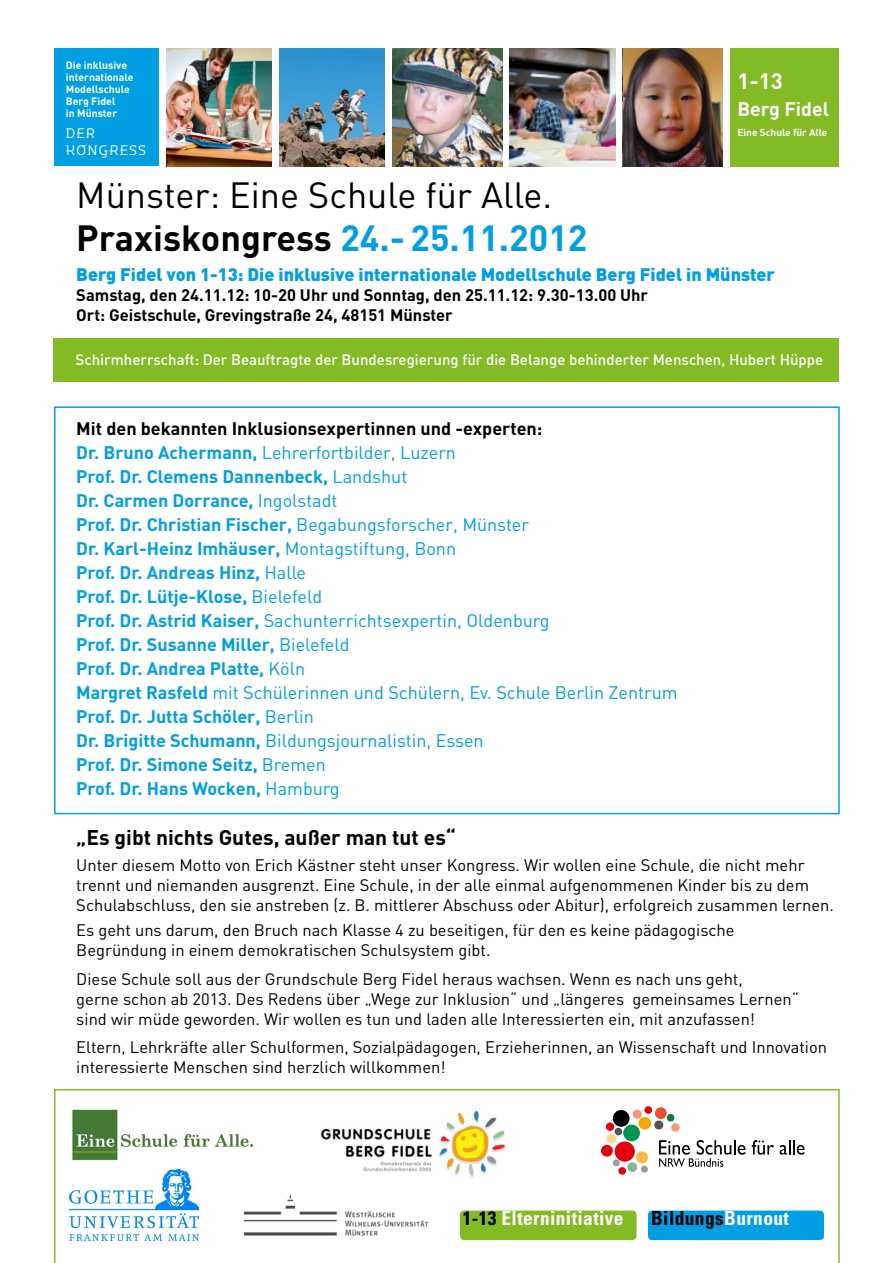
<style>
.page{position:relative;width:893px;height:1263px;background:#fff}
.page>*{position:absolute;margin:0;border:0;box-sizing:border-box;transform-origin:0 0}
.t1{font:36px/43.2px "DIN";color:#000}
.t2{font:700 22.05px "DIN";color:#fff}
.t3{font:700 21px "DIN";color:#000}
.t4{font:700 19.5px "DIN";color:#fff}
.t5{font:700 condensed 19.35px "Univers LT Std";letter-spacing:.02em;color:#fff}
.t6{font:700 condensed 19.35px "Univers LT Std";letter-spacing:.02em;color:#000}
.t7{font:700 18px/24px "DIN";color:#009ee3}
.t8{font:900 18px "DIN";color:#009ee3}
.t9{font:16.5px/19.8px "DIN";color:#000}
.t10{font:700 16.5px/19.8px "DIN";color:#000}
.t11{font:500 15px "DIN";color:#fff}
.t12{font:13.8px/16.6px "Polymorph East OT";letter-spacing:.08em;color:#fff}
.t13{font:700 10.5px/12px "DIN";color:#fff}
.t14{font:700 10.05px "DIN";color:#fff}
.s1{font-weight:700}
.s2{font-weight:700;color:#009ee3}
.s3{color:#000}
.s4{font-weight:400}
.s5{color:#fff}
</style>
<div class="page">
<svg style="left:54px;top:1089px;width:786px;height:174px"></svg>
<div style="left:54px;top:406px;width:786px;height:408px;border:2px solid #009ee3"></div>
<img style="left:167px;top:49px;width:105px;height:118px">
<img style="left:392px;top:49px;width:111px;height:118px">
<img style="left:280px;top:49px;width:104px;height:118px">
<img style="left:510px;top:49px;width:105px;height:118px">
<div style="left:730px;top:49px;width:109px;height:118px;background:#82bb24"></div>
<div style="left:54px;top:49px;width:105px;height:117px;background:#009ee3"></div>
<img style="left:623px;top:49px;width:100px;height:118px">
<img style="left:317px;top:1106px;width:194px;height:74px">
<div style="left:601px;top:1145px;width:12px;height:12px;background:#e3000f;border-radius:50%"></div>
<div style="left:607px;top:1134px;width:9px;height:9px;background:#fdd490;border-radius:50%"></div>
<div style="left:654px;top:1120px;width:9px;height:9px;background:#565656;border-radius:50%"></div>
<div style="left:633px;top:1110px;width:9px;height:9px;background:#f3987a;border-radius:50%"></div>
<div style="left:639px;top:1117px;width:12px;height:12px;background:#f7a600;border-radius:50%"></div>
<div style="left:644px;top:1106px;width:8px;height:8px;background:#e3000f;border-radius:50%"></div>
<div style="left:667px;top:1114px;width:7px;height:7px;background:#008136;border-radius:50%"></div>
<div style="left:613px;top:1110px;width:17px;height:17px;background:#000;border-radius:50%"></div>
<div style="left:615px;top:1128px;width:7px;height:7px;background:#565656;border-radius:50%"></div>
<div style="left:623px;top:1125px;width:17px;height:16px;background:#009452;border-radius:50%"></div>
<div style="left:606px;top:1122px;width:8px;height:9px;background:#e3000f;border-radius:50%"></div>
<div style="left:615px;top:1141px;width:20px;height:21px;background:#e3000f;border-radius:50%"></div>
<div style="left:613px;top:1159px;width:7px;height:7px;background:#9c9c9c;border-radius:50%"></div>
<div style="left:641px;top:1166px;width:7px;height:7px;background:#9c9c9c;border-radius:50%"></div>
<div style="left:618px;top:1167px;width:8px;height:8px;background:#e3000f;border-radius:50%"></div>
<div style="left:627px;top:1162px;width:10px;height:10px;background:#82b98e;border-radius:50%"></div>
<div style="left:636px;top:1151px;width:12px;height:12px;background:#fab842;border-radius:50%"></div>
<div style="left:655px;top:1107px;width:12px;height:12px;background:#ea4e34;border-radius:50%"></div>
<div style="left:671px;top:1123px;width:9px;height:8px;background:#f3987a;border-radius:50%"></div>
<svg style="left:752px;top:1140px;width:22px;height:15px"></svg>
<svg style="left:780px;top:1140px;width:25px;height:15px"></svg>
<svg style="left:659px;top:1140px;width:86px;height:27px"></svg>
<img style="left:69px;top:1102px;width:190px;height:68px">
<div style="left:53px;top:338px;width:786px;height:44px;background:#82bb24"></div>
<div style="left:460px;top:1210px;width:177px;height:30px;background:#82bb24;border-radius:4px"></div>
<div style="left:648px;top:1210px;width:176px;height:30px;background:#009ee3;border-radius:4px"></div>
<img style="left:235px;top:1192px;width:203px;height:47px">
<img style="left:69px;top:1170px;width:129px;height:70px">
<p class="t13" style="left:66px;top:59px;width:69px">Die inklusive internationale<br>Modellschule<br>Berg Fidel<br>in Münster</p>
<p class="t12" style="left:66px;top:125px;width:82px">DER<br>KONGRESS</p>
<h2 class="t2" style="left:737px;top:67px;width:47px">1-13</h2>
<p class="t4" style="left:737px;top:96px;width:93px">Berg Fidel</p>
<p class="t14" style="left:737px;top:126px;width:92px">Eine Schule für Alle</p>
<h1 class="t1" style="left:76px;top:172px;width:513px">Münster: Eine Schule für Alle.<br><span class="s1">Praxiskongress</span> <span class="s2">24.- 25.11.2012</span></h1>
<p class="t8" style="left:76px;top:263px;width:700px">Berg Fidel von 1-13: Die inklusive internationale Modellschule Berg Fidel in Münster</p>
<p class="t10" style="left:76px;top:285px;width:573px">Samstag, den 24.11.12: 10-20 Uhr und Sonntag, den 25.11.12: 9.30-13.00 Uhr<br>Ort: Geistschule, Grevingstraße 24, 48151 Münster</p>
<p class="t11" style="left:76px;top:350px;width:749px">Schirmherrschaft: Der Beauftragte der Bundesregierung für die Belange behinderter Menschen, Hubert Hüppe</p>
<p class="t7" style="left:76px;top:415px;width:603px"><span class="s3">Mit den bekannten Inklusionsexpertinnen und -experten:<br></span>Dr. Bruno Achermann, <span class="s4">Lehrerfortbilder, Luzern<br></span>Prof. Dr. Clemens Dannenbeck, <span class="s4">Landshut<br></span>Dr. Carmen Dorrance, <span class="s4">Ingolstadt<br></span>Prof. Dr. Christian Fischer, <span class="s4">Begabungsforscher, Münster<br></span>Dr. Karl-Heinz Imhäuser, <span class="s4">Montagstiftung, Bonn<br></span>Prof. Dr. Andreas Hinz, <span class="s4">Halle<br></span>Prof. Dr. Lütje-Klose, <span class="s4">Bielefeld<br></span>Prof. Dr. Astrid Kaiser, <span class="s4">Sachunterrichtsexpertin, Oldenburg<br></span>Prof. Dr. Susanne Miller, <span class="s4">Bielefeld<br></span>Prof. Dr. Andrea Platte, <span class="s4">Köln<br></span>Margret Rasfeld <span class="s4">mit Schülerinnen und Schülern, Ev. Schule Berlin Zentrum </span>Prof. Dr. Jutta Schöler, <span class="s4">Berlin<br></span>Dr. Brigitte Schumann, <span class="s4">Bildungsjournalistin, Essen<br></span>Prof. Dr. Simone Seitz, <span class="s4">Bremen<br></span>Prof. Dr. Hans Wocken, <span class="s4">Hamburg</span></p>
<p class="t3" style="left:76px;top:824px;width:381px">„Es gibt nichts Gutes, außer man tut es“</p>
<p class="t9" style="left:76px;top:855px;width:759px">Unter diesem Motto von Erich Kästner steht unser Kongress. Wir wollen eine Schule, die nicht mehr trennt und niemanden ausgrenzt. Eine Schule, in der alle einmal aufgenommenen Kinder bis zu dem<br>Schulabschluss, den sie anstreben (z. B. mittlerer Abschuss oder Abitur), erfolgreich zusammen lernen.</p>
<p class="t9" style="left:76px;top:920px;width:660px">Es geht uns darum, den Bruch nach Klasse 4 zu beseitigen, für den es keine pädagogische<br>Begründung in einem demokratischen Schulsystem gibt.</p>
<p class="t9" style="left:76px;top:969px;width:724px">Diese Schule soll aus der Grundschule Berg Fidel heraus wachsen. Wenn es nach uns geht,<br>gerne schon ab 2013. Des Redens über „Wege zur Inklusion“ und „längeres gemeinsames Lernen“ sind wir müde geworden. Wir wollen es tun und laden alle Interessierten ein, mit anzufassen!</p>
<p class="t9" style="left:76px;top:1037px;width:752px">Eltern, Lehrkräfte aller Schulformen, Sozialpädagogen, Erzieherinnen, an Wissenschaft und Innovation interessierte Menschen sind herzlich willkommen!</p>
<p class="t5" style="left:463px;top:1206px;width:162px"><span class="s3">1-13</span> Elterninitiative</p>
<p class="t6" style="left:651px;top:1206px;width:139px">Bildungs<span class="s5">Burnout</span></p>
</div>
